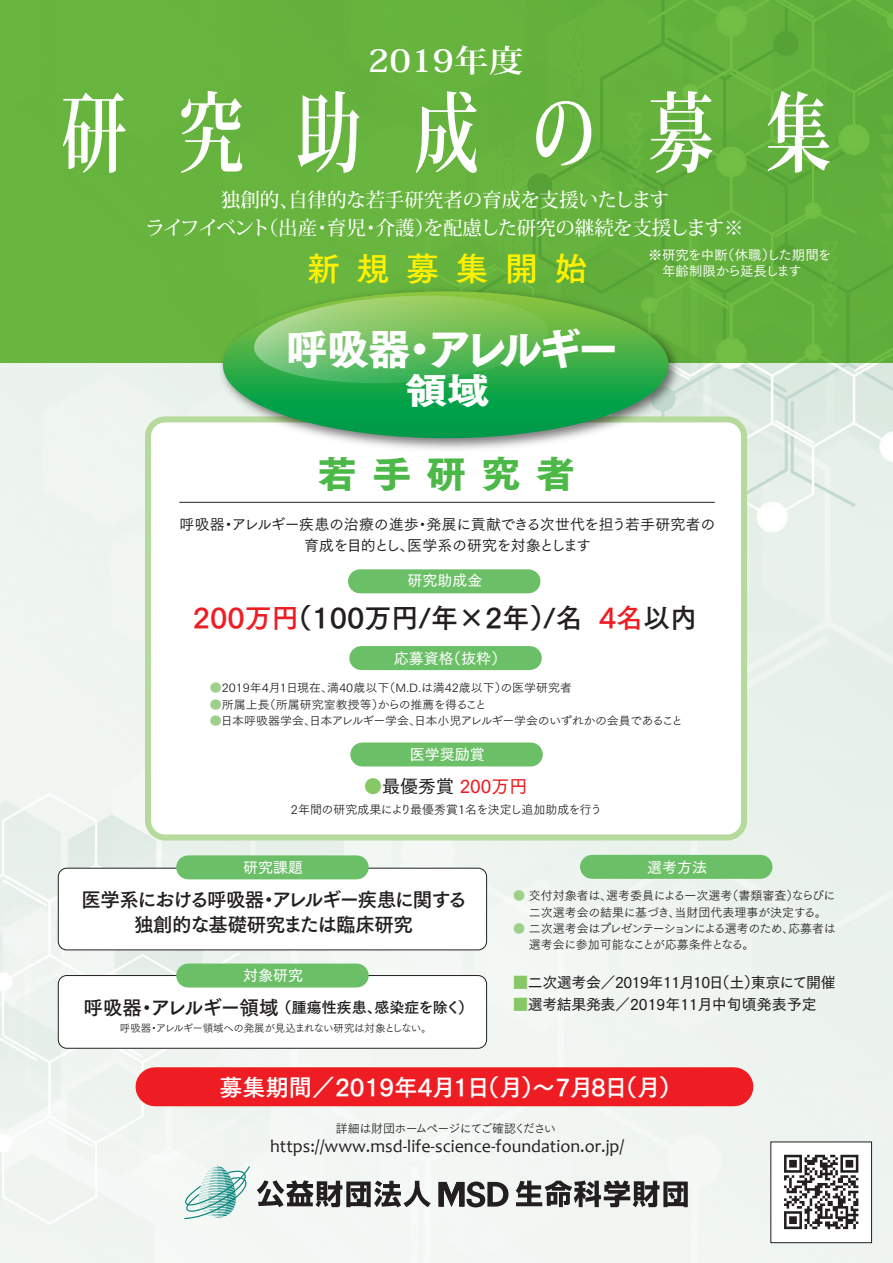
<style>
.page{position:relative;width:893px;height:1263px;background:#fff}
.page>*{position:absolute;margin:0;border:0;box-sizing:border-box;transform-origin:0 0}
.t1{font:700 87px "Koz Min Pro";letter-spacing:.8em;color:#fff;scale:.75 1}
.t2{font:42px "Tsuku Go Pro H";letter-spacing:-.07em;color:#fff}
.t3{font:37.05px "Tsuku Go Pro H";letter-spacing:.4em;color:#4cb848;scale:1.05 1}
.t4{font:35.7px "Tsuku Go Pro H";color:#fff;scale:1.18 1}
.t5{font:33px "Tsuku Go Pro B";letter-spacing:.5em;color:#fff101}
.t6{font:700 31.05px "Koz Min Pro";color:#fff;scale:1.11 1}
.t7{font:27px "Tsuku Go Pro B";color:#231f20}
.t8{font:23.1px "Tsuku Go Pro B";color:#fff}
.t9{font:500 19.5px/28.5px "Koz Min Pro";letter-spacing:-.02em;color:#fff;text-align:center}
.t10{font:19.5px/25.5px "Tsuku Go Pro B";letter-spacing:-.07em;color:#231f20;text-align:center}
.t11{font:18px "Candara";color:#231f20}
.t12{font:18px "Tsuku Go Pro D";color:#ee1d23}
.t13{font:15px/21px "Tsuku Go Pro M";letter-spacing:-.03em;color:#231f20;text-align:center}
.t14{font:15px "Tsuku Go Pro D";color:#fff}
.t15{font:15px "Tsuku Go Pro D";letter-spacing:-.03em;color:#231f20}
.t16{font:15px "Tsuku Go Pro B";color:#231f20}
.t17{font:15px "Tsuku Go Pro D";color:#231f20}
.t18{font:13.5px/16.5px "Tsuku Go Pro M";letter-spacing:-.03em;color:#fff}
.t19{font:12px/16.2px "Tsuku Go Pro R";color:#231f20}
.t20{font:12px/16.2px "Tsuku Go Pro R";letter-spacing:-.07em;color:#231f20}
.t21{font:12px "Tsuku Go Pro R";letter-spacing:-.03em;color:#231f20}
.t22{font:12px "Tsuku Go Pro R";letter-spacing:-.08em;color:#231f20}
.t23{font:11.7px "Tsuku Go Pro R";letter-spacing:-.005em;color:#231f20}
.t24{font:11.7px "Tsuku Go Pro R";letter-spacing:-.05em;color:#231f20}
.t25{font:10.5px "Tsuku Go Pro R";letter-spacing:-.035em;color:#231f20}
.s1{font-family:"Koz Go Pr 6 N";font-weight:400}
.s2{color:#ee1d23}
.s3{color:#9fd08a}
.s4{color:#87c765}
.s5{color:#231f20}
.s6{font-size:19.5px}
</style>
<div class="page">
<img style="left:0;top:363px;width:893px;height:900px">
<div style="left:0;top:0;width:893px;height:363px;background:#66b43e"></div>
<div style="left:148px;top:419px;width:596px;height:418px;background:#fff;border-radius:17px"></div>
<div style="left:145px;top:416px;width:602px;height:424px;border:6px solid #b6da9b;border-radius:17px"></div>
<div style="left:58px;top:868px;width:429px;height:82px;background:#fff;border-radius:9px"></div>
<div style="left:58px;top:868px;width:429px;height:82px;border:1px solid #231f20;border-radius:9px"></div>
<div style="left:58px;top:975px;width:429px;height:73px;background:#fff;border-radius:9px"></div>
<div style="left:58px;top:975px;width:429px;height:74px;border:1px solid #231f20;border-radius:9px"></div>
<svg style="left:257px;top:1180px;width:174px;height:27px"></svg>
<svg style="left:516px;top:1180px;width:172px;height:27px"></svg>
<svg style="left:439px;top:1181px;width:69px;height:26px"></svg>
<svg style="left:183px;top:1166px;width:67px;height:53px"></svg>
<div style="left:155px;top:1067px;width:579px;height:39px;background:#ee1d23"></div>
<hr style="left:179px;top:502px;width:536px;height:1px;background:#231f20">
<div style="left:360px;top:569px;width:169px;height:24px;background:#6bc067"></div>
<div style="left:361px;top:646px;width:169px;height:24px;background:#6bc067"></div>
<div style="left:362px;top:742px;width:169px;height:24px;background:#6bc067"></div>
<div style="left:592px;top:855px;width:168px;height:24px;background:#6bc067"></div>
<div style="left:188px;top:855px;width:169px;height:24px;background:#6bc067"></div>
<div style="left:188px;top:963px;width:169px;height:24px;background:#6bc067"></div>
<div style="left:771px;top:1142px;width:101px;height:101px;background:#fff;border:1px solid #231f20"></div>
<svg style="left:784px;top:1155px;width:74px;height:74px"></svg>
<svg style="left:191px;top:291px;width:509px;height:158px"></svg>
<svg style="left:254px;top:296px;width:294px;height:87px;background:#6cbe5c"></svg>
<h3 class="t6" style="left:368px;top:38px;width:142px">2019年度</h3>
<h1 class="t1" style="left:61px;top:70px;width:1028px">研究助成の募集</h1>
<h3 class="t9" style="left:145px;top:185px;width:600px">独創的、自律的な若手研究者の育成を支援いたします<br>ライフイベント（出産・育児・介護）を配慮した研究の継続を支援します<span class="s1">※</span></h3>
<h3 class="t5" style="left:307px;top:239px;width:282px">新規募集開始</h3>
<h2 class="t2" style="left:286px;top:325px;width:335px">呼吸器・アレルギー</h2>
<h3 class="t4" style="left:405px;top:371px;width:73px">領域</h3>
<h3 class="t3" style="left:318px;top:454px;width:247px">若手研究者</h3>
<p class="t18" style="left:649px;top:245px;width:184px">※研究を中断（休職）した期間を　年齢制限から延長します</p>
<p class="t13" style="left:180px;top:512px;width:537px">呼吸器・アレルギー疾患の治療の進歩・発展に貢献できる次世代を担う若手研究者の育成を目的とし、医学系の研究を対象とします</p>
<p class="t14" style="left:407px;top:568px;width:76px">研究助成金</p>
<h3 class="t7" style="left:193px;top:595px;width:506px"><span class="s2">200万円</span>（100万円/年×2年）/名 <span class="s2">4名</span>以内</h3>
<p class="t14" style="left:394px;top:645px;width:114px">応募資格（抜粋）</p>
<p class="t23" style="left:210px;top:678px;width:364px"><span class="s3">●</span>2019年4月1日現在、満40歳以下（M.D.は満42歳以下）の医学研究者</p>
<p class="t23" style="left:210px;top:694px;width:279px"><span class="s3">●</span>所属上長（所属研究室教授等）からの推薦を得ること</p>
<p class="t24" style="left:210px;top:711px;width:475px"><span class="s3">●</span>日本呼吸器学会、日本アレルギー学会、日本小児アレルギー学会のいずれかの会員であること</p>
<p class="t14" style="left:410px;top:742px;width:76px">医学奨励賞</p>
<h3 class="t12" style="left:364px;top:771px;width:165px"><span class="s4">●</span><span class="s5">最優秀賞</span> 200万円</h3>
<p class="t21" style="left:291px;top:799px;width:313px">2年間の研究成果により最優秀賞１名を決定し追加助成を行う</p>
<p class="t14" style="left:243px;top:854px;width:61px">研究課題</p>
<p class="t14" style="left:647px;top:854px;width:61px">選考方法</p>
<h3 class="t10" style="left:82px;top:884px;width:387px">医学系における呼吸器・アレルギー疾患に関する独創的な基礎研究または臨床研究</h3>
<p class="t14" style="left:243px;top:962px;width:61px">対象研究</p>
<p class="t16" style="left:84px;top:994px;width:391px"><span class="s6">呼吸器・アレルギー領域</span> （腫瘍性疾患、感染症を除く）</p>
<p class="t25" style="left:120px;top:1019px;width:313px">呼吸器・アレルギー領域への発展が見込まれない研究は対象としない。</p>
<p class="t19" style="left:513px;top:886px;width:324px"><span class="s3">●</span> 交付対象者は、選考委員による一次選考（書類審査）ならびに　 二次選考会の結果に基づき、当財団代表理事が決定する。</p>
<p class="t20" style="left:513px;top:919px;width:324px"><span class="s3">●</span> 二次選考会はプレゼンテーションによる選考のため、応募者は　 選考会に参加可能なことが応募条件となる。</p>
<p class="t15" style="left:513px;top:969px;width:324px"><span class="s4">■</span>二次選考会／2019年11月10日（土）東京にて開催</p>
<p class="t17" style="left:513px;top:992px;width:305px"><span class="s4">■</span>選考結果発表／2019年11月中旬頃発表予定</p>
<h3 class="t8" style="left:220px;top:1067px;width:464px">募集期間／2019年4月1日（月）～7月8日（月）</h3>
<p class="t22" style="left:336px;top:1118px;width:222px">詳細は財団ホームページにてご確認ください</p>
<h3 class="t11" style="left:270px;top:1135px;width:356px">https://www.msd-life-science-foundation.or.jp/</h3>
</div>
